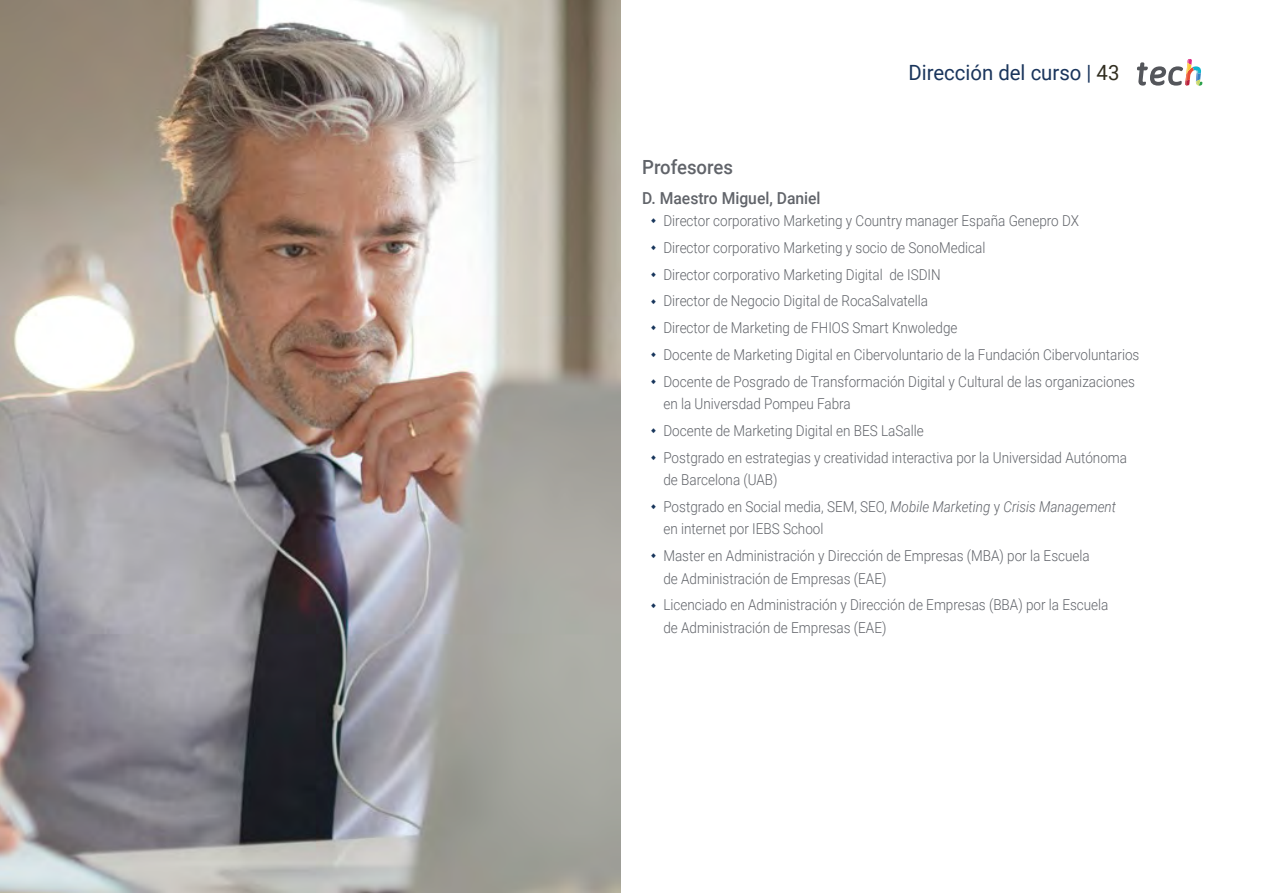
<style>
.page{position:relative;width:1263px;height:893px;background:#fff}
.page>*{position:absolute;margin:0;border:0;box-sizing:border-box;transform-origin:0 0}
.t1{font:21px "Roboto";color:#1a355c}
.t2{font:500 19.5px "Roboto";color:#61646a;scale:.95 1}
.t3{font:500 16.5px "Roboto";color:#61646a;scale:.95 1}
.t4{font:300 15px/26.7px "Roboto";color:#61646a;scale:.9 1}
.s1{color:#312e20}
.s2{font-style:italic}
</style>
<div class="page">
<svg style="left:1137px;top:59px;width:65px;height:27px"></svg>
<img style="left:0;top:0;width:621px;height:893px">
<h1 class="t1" style="left:908px;top:57px;width:213px">Dirección del curso | <span class="s1">43</span></h1>
<h2 class="t2" style="left:642px;top:154px;width:97px">Profesores</h2>
<p class="t3" style="left:642px;top:186px;width:189px">D. Maestro Miguel, Daniel</p>
<p class="t4" style="left:663px;top:207px;width:530px">Director corporativo Marketing y Country manager España Genepro DX<br>Director corporativo Marketing y socio de SonoMedical<br>Director corporativo Marketing Digital de ISDIN<br>Director de Negocio Digital de RocaSalvatella<br>Director de Marketing de FHIOS Smart Knwoledge<br>Docente de Marketing Digital en Cibervoluntario de la Fundación Cibervoluntarios Docente de Posgrado de Transformación Digital y Cultural de las organizaciones</p>
<p class="t4" style="left:663px;top:390px;width:517px">en la Universdad Pompeu Fabra<br>Docente de Marketing Digital en BES LaSalle<br>Postgrado en estrategias y creatividad interactiva por la Universidad Autónoma</p>
<p class="t4" style="left:663px;top:466px;width:504px">de Barcelona (UAB)<br>Postgrado en Social media, SEM, SEO, <span class="s2">Mobile Marketing</span> y <span class="s2">Crisis Management</span></p>
<p class="t4" style="left:663px;top:515px;width:475px">en internet por IEBS School<br>Master en Administración y Dirección de Empresas (MBA) por la Escuela</p>
<p class="t4" style="left:663px;top:564px;width:496px">de Administración de Empresas (EAE)<br>Licenciado en Administración y Dirección de Empresas (BBA) por la Escuela</p>
<p class="t4" style="left:663px;top:614px;width:249px">de Administración de Empresas (EAE)</p>
</div>
